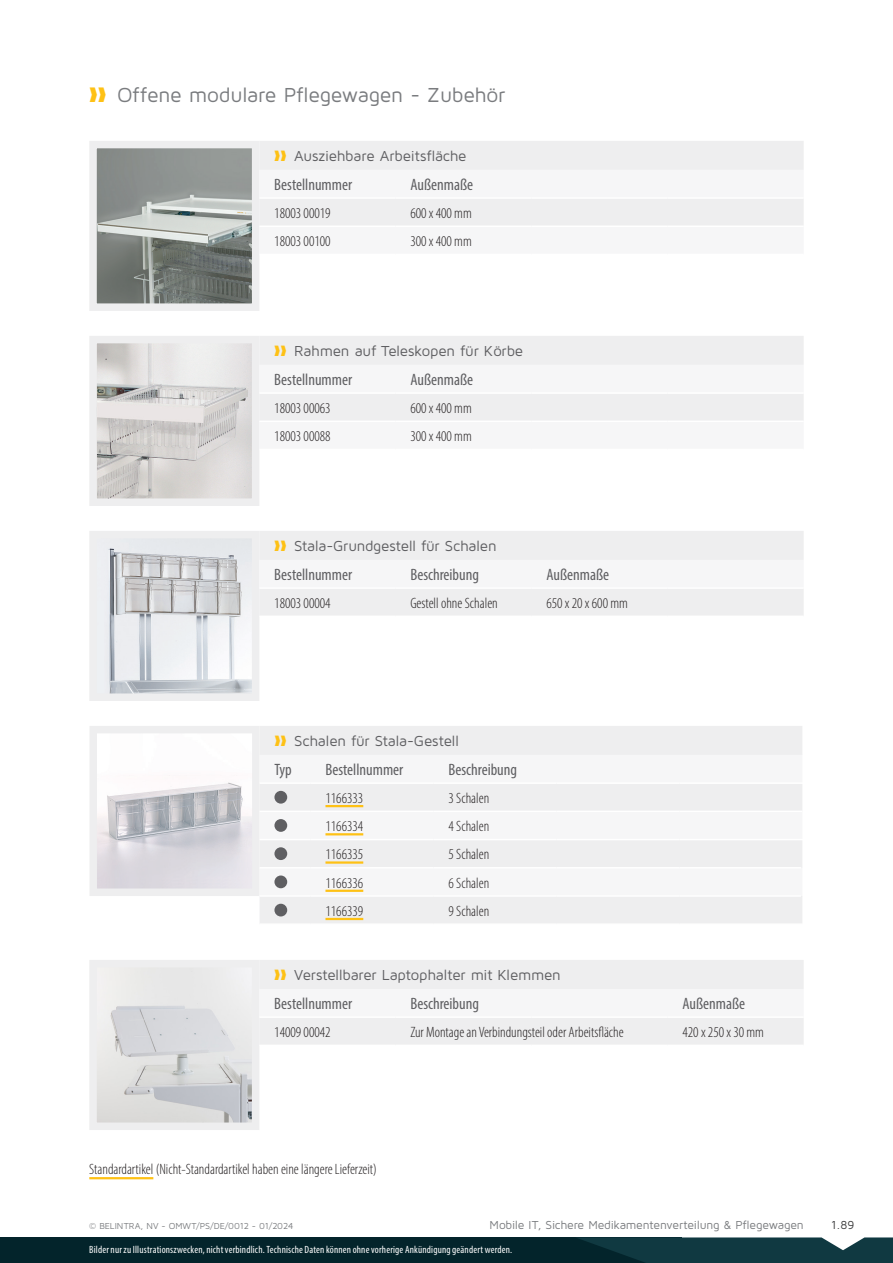
<style>
.page{position:relative;width:893px;height:1263px;background:#fff}
.page>*{position:absolute;margin:0;border:0;box-sizing:border-box;transform-origin:0 0}
.t1{font:21px "Maven Pro";letter-spacing:-.015em;color:#7a7c7f}
.table__header_2_NL{font:condensed 16.5px "Myriad Pro";color:#5f5f62}
.table__body_NL{font:300 condensed 15px "Myriad Pro";color:#231f20}
.t2{font:15px "Maven Pro";letter-spacing:-.015em;color:#5f5f62}
.Standaardproduct{font:300 condensed 15px "Myriad Pro";color:#231f20}
.t3{font:12px "Maven Pro";letter-spacing:-.015em;color:#7a7c7f}
.t4{font:12px "Maven Pro";color:#3c3c3d}
.t5{font:condensed 10.5px "Myriad Pro";letter-spacing:.015em;color:#fff}
.Paragraph_Style_2{font:9px "Maven Pro";letter-spacing:-.005em;color:#7a7c7f}
.s1{color:#fec115}
</style>
<div class="page">
<img style="left:98px;top:969px;width:152px;height:152px">
<div style="left:89px;top:960px;width:170px;height:170px;border:8px solid #eeeeef"></div>
<img style="left:98px;top:540px;width:152px;height:152px">
<div style="left:89px;top:531px;width:170px;height:170px;border:8px solid #eeeeef"></div>
<img style="left:98px;top:150px;width:152px;height:152px">
<div style="left:89px;top:141px;width:170px;height:170px;border:8px solid #eeeeef"></div>
<img style="left:98px;top:345px;width:152px;height:152px">
<div style="left:89px;top:336px;width:170px;height:170px;border:8px solid #eeeeef"></div>
<img style="left:98px;top:775px;width:153px;height:112px">
<div style="left:89px;top:726px;width:171px;height:170px;border:8px solid #eeeeef"></div>
<div style="left:0;top:1237px;width:682px;height:26px;background:#03242b"></div>
<svg style="left:577px;top:1237px;width:316px;height:26px"></svg>
<div style="left:259px;top:960px;width:545px;height:84px;background:#eeeeef"></div>
<div style="left:259px;top:989px;width:545px;height:27px;background:#f6f6f7"></div>
<hr style="left:259px;top:1016px;width:136px;height:2px;background:#fff">
<hr style="left:668px;top:1016px;width:136px;height:2px;background:#fff">
<hr style="left:395px;top:1016px;width:136px;height:2px;background:#fff">
<hr style="left:531px;top:1016px;width:137px;height:2px;background:#fff">
<div style="left:259px;top:531px;width:545px;height:84px;background:#eeeeef"></div>
<div style="left:259px;top:560px;width:545px;height:27px;background:#f6f6f7"></div>
<hr style="left:259px;top:587px;width:136px;height:2px;background:#fff">
<hr style="left:395px;top:587px;width:136px;height:2px;background:#fff">
<hr style="left:531px;top:587px;width:137px;height:2px;background:#fff">
<hr style="left:668px;top:587px;width:136px;height:2px;background:#fff">
<div style="left:259px;top:141px;width:545px;height:29px;background:#eeeeef"></div>
<div style="left:259px;top:199px;width:545px;height:26px;background:#eeeeef"></div>
<div style="left:259px;top:336px;width:545px;height:29px;background:#eeeeef"></div>
<div style="left:259px;top:394px;width:545px;height:26px;background:#eeeeef"></div>
<hr style="left:89px;top:1177px;width:64px;height:2px;background:#fec115">
<div style="left:260px;top:726px;width:542px;height:197px;background:#eeeeef"></div>
<div style="left:260px;top:755px;width:542px;height:141px;background:#f6f6f7"></div>
<hr style="left:260px;top:782px;width:51px;height:2px;background:#fff">
<hr style="left:311px;top:782px;width:123px;height:2px;background:#fff">
<hr style="left:434px;top:782px;width:122px;height:2px;background:#fff">
<hr style="left:679px;top:782px;width:125px;height:2px;background:#fff">
<hr style="left:260px;top:810px;width:51px;height:2px;background:#fff">
<hr style="left:311px;top:810px;width:123px;height:2px;background:#fff">
<hr style="left:556px;top:810px;width:123px;height:2px;background:#fff">
<hr style="left:260px;top:839px;width:51px;height:1px;background:#fff">
<hr style="left:311px;top:839px;width:123px;height:1px;background:#fff">
<hr style="left:679px;top:839px;width:125px;height:1px;background:#fff">
<hr style="left:260px;top:867px;width:51px;height:1px;background:#fff">
<hr style="left:311px;top:867px;width:123px;height:1px;background:#fff">
<hr style="left:679px;top:867px;width:122px;height:1px;background:#fff">
<hr style="left:260px;top:895px;width:51px;height:2px;background:#fff">
<hr style="left:311px;top:895px;width:123px;height:2px;background:#fff">
<hr style="left:556px;top:895px;width:123px;height:2px;background:#fff">
<hr style="left:556px;top:782px;width:123px;height:2px;background:#fff">
<hr style="left:434px;top:810px;width:122px;height:2px;background:#fff">
<hr style="left:679px;top:810px;width:123px;height:2px;background:#fff">
<hr style="left:434px;top:839px;width:122px;height:1px;background:#fff">
<hr style="left:556px;top:839px;width:123px;height:1px;background:#fff">
<hr style="left:434px;top:867px;width:122px;height:1px;background:#fff">
<hr style="left:556px;top:867px;width:123px;height:1px;background:#fff">
<hr style="left:434px;top:895px;width:122px;height:2px;background:#fff">
<hr style="left:679px;top:895px;width:122px;height:2px;background:#fff">
<div style="left:274px;top:791px;width:13px;height:13px;background:#5f5f62;border-radius:50%"></div>
<hr style="left:325px;top:805px;width:38px;height:2px;background:#fec115">
<div style="left:274px;top:819px;width:13px;height:13px;background:#5f5f62;border-radius:50%"></div>
<hr style="left:325px;top:833px;width:38px;height:2px;background:#fec115">
<div style="left:274px;top:847px;width:13px;height:13px;background:#5f5f62;border-radius:50%"></div>
<hr style="left:325px;top:861px;width:38px;height:3px;background:#fec115">
<div style="left:274px;top:875px;width:13px;height:13px;background:#5f5f62;border-radius:50%"></div>
<hr style="left:325px;top:890px;width:38px;height:2px;background:#fec115">
<div style="left:274px;top:904px;width:13px;height:12px;background:#5f5f62;border-radius:50%"></div>
<hr style="left:325px;top:918px;width:38px;height:2px;background:#fec115">
<p class="t1" style="left:89px;top:82px;width:417px"><span class="s1">❱❱</span> Offene modulare Pflegewagen - Zubehör</p>
<p class="t2" style="left:274px;top:147px;width:194px"><span class="s1">❱❱</span> Ausziehbare Arbeitsfläche</p>
<p class="table__header_2_NL" style="left:274px;top:175px;width:79px">Bestellnummer</p>
<p class="table__header_2_NL" style="left:410px;top:175px;width:64px">Außenmaße</p>
<p class="table__body_NL" style="left:274px;top:204px;width:58px">18003 00019</p>
<p class="table__body_NL" style="left:410px;top:204px;width:63px">600 x 400 mm</p>
<p class="table__body_NL" style="left:274px;top:232px;width:58px">18003 00100</p>
<p class="table__body_NL" style="left:410px;top:232px;width:63px">300 x 400 mm</p>
<p class="t2" style="left:274px;top:342px;width:251px"><span class="s1">❱❱</span> Rahmen auf Teleskopen für Körbe</p>
<p class="table__header_2_NL" style="left:274px;top:370px;width:79px">Bestellnummer</p>
<p class="table__header_2_NL" style="left:410px;top:370px;width:64px">Außenmaße</p>
<p class="table__body_NL" style="left:274px;top:399px;width:58px">18003 00063</p>
<p class="table__body_NL" style="left:410px;top:399px;width:63px">600 x 400 mm</p>
<p class="table__body_NL" style="left:274px;top:427px;width:58px">18003 00088</p>
<p class="table__body_NL" style="left:410px;top:427px;width:63px">300 x 400 mm</p>
<p class="t2" style="left:274px;top:537px;width:224px"><span class="s1">❱❱</span> Stala-Grundgestell für Schalen</p>
<p class="table__header_2_NL" style="left:274px;top:565px;width:79px">Bestellnummer</p>
<p class="table__header_2_NL" style="left:410px;top:565px;width:70px">Beschreibung</p>
<p class="table__header_2_NL" style="left:546px;top:565px;width:64px">Außenmaße</p>
<p class="table__body_NL" style="left:274px;top:594px;width:58px">18003 00004</p>
<p class="table__body_NL" style="left:410px;top:594px;width:89px">Gestell ohne Schalen</p>
<p class="table__body_NL" style="left:546px;top:594px;width:83px">650 x 20 x 600 mm</p>
<p class="t2" style="left:274px;top:732px;width:186px"><span class="s1">❱❱</span> Schalen für Stala-Gestell</p>
<p class="table__header_2_NL" style="left:274px;top:760px;width:19px">Typ</p>
<p class="table__header_2_NL" style="left:325px;top:760px;width:79px">Bestellnummer</p>
<p class="table__header_2_NL" style="left:448px;top:760px;width:70px">Beschreibung</p>
<p class="Standaardproduct" style="left:325px;top:789px;width:39px">1166333</p>
<p class="table__body_NL" style="left:448px;top:789px;width:42px">3 Schalen</p>
<p class="Standaardproduct" style="left:325px;top:817px;width:39px">1166334</p>
<p class="table__body_NL" style="left:448px;top:817px;width:42px">4 Schalen</p>
<p class="Standaardproduct" style="left:325px;top:845px;width:39px">1166335</p>
<p class="table__body_NL" style="left:448px;top:845px;width:42px">5 Schalen</p>
<p class="Standaardproduct" style="left:325px;top:874px;width:39px">1166336</p>
<p class="table__body_NL" style="left:448px;top:874px;width:42px">6 Schalen</p>
<p class="Standaardproduct" style="left:325px;top:902px;width:39px">1166339</p>
<p class="table__body_NL" style="left:448px;top:902px;width:42px">9 Schalen</p>
<p class="t2" style="left:274px;top:966px;width:288px"><span class="s1">❱❱</span> Verstellbarer Laptophalter mit Klemmen</p>
<p class="table__header_2_NL" style="left:274px;top:994px;width:79px">Bestellnummer</p>
<p class="table__header_2_NL" style="left:410px;top:994px;width:70px">Beschreibung</p>
<p class="table__header_2_NL" style="left:682px;top:994px;width:64px">Außenmaße</p>
<p class="table__body_NL" style="left:274px;top:1023px;width:58px">14009 00042</p>
<p class="table__body_NL" style="left:410px;top:1023px;width:215px">Zur Montage an Verbindungsteil oder Arbeitsfläche</p>
<p class="table__body_NL" style="left:682px;top:1023px;width:83px">420 x 250 x 30 mm</p>
<p class="table__body_NL" style="left:89px;top:1160px;width:289px">Standardartikel (Nicht-Standardartikel haben eine längere Lieferzeit)</p>
<p class="t3" style="left:490px;top:1217px;width:316px">Mobile IT, Sichere Medikamentenverteilung &amp; Pflegewagen</p>
<p class="t4" style="left:831px;top:1217px;width:25px">1.89</p>
<p class="t5" style="left:89px;top:1244px;width:424px">Bilder nur zu Illustrationszwecken, nicht verbindlich. Technische Daten können ohne vorherige Ankündigung geändert werden.</p>
<p class="Paragraph_Style_2" style="left:89px;top:1220px;width:206px">© BELINTRA, NV - OMWT/PS/DE/0012 - 01/2024</p>
</div>
